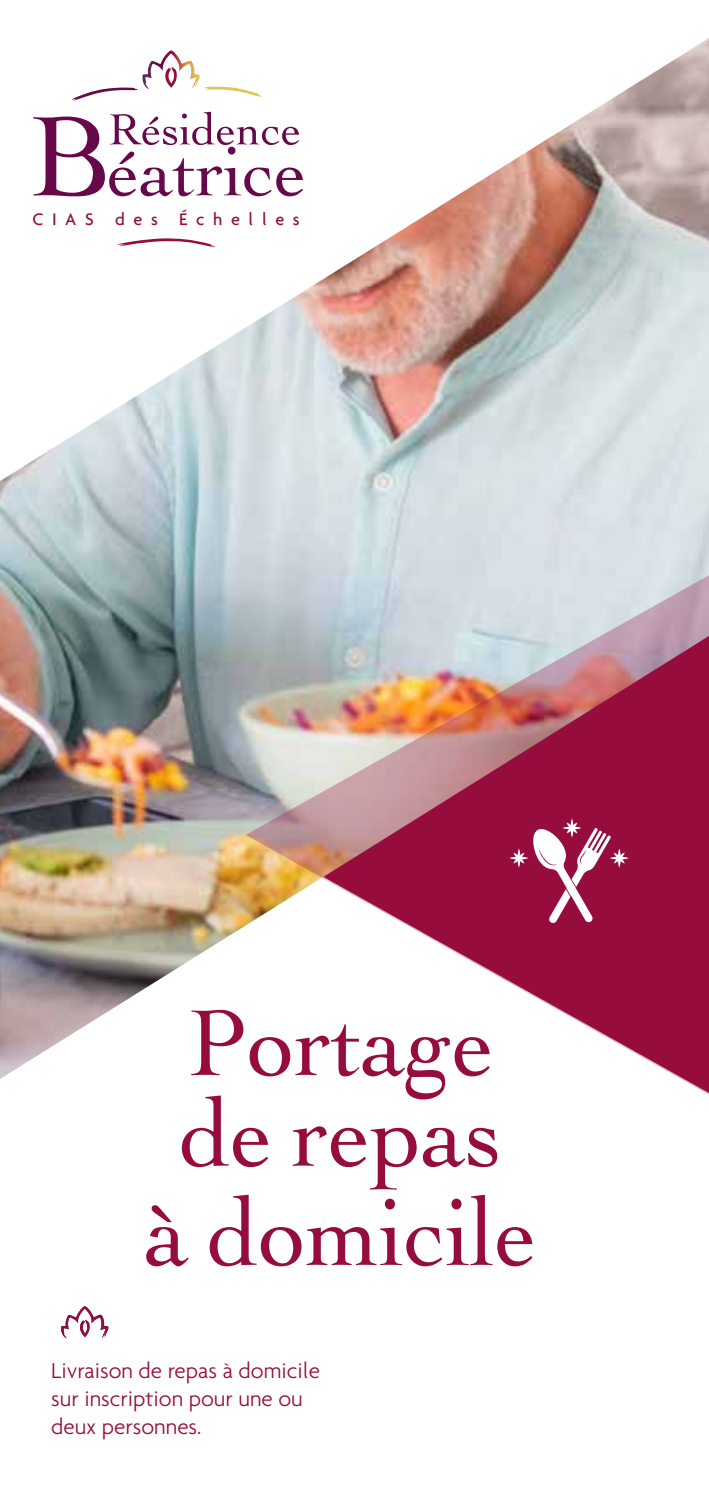
<style>
.page{position:relative;width:709px;height:1489px;background:#fff}
.page>*{position:absolute;margin:0;border:0;box-sizing:border-box;transform-origin:0 0}
.t1{font:118.5px/95px "Badr LT Light";color:#960d3d;text-align:center;scale:.96 1}
.t2{font:87px "Badr LT Light";color:#67084a}
.t3{font:55px "Badr LT Light";color:#67084a}
.t4{font:300 23.25px/28px "Agenda";color:#960d3d}
.t5{font:500 18px "Agenda";letter-spacing:.48em;color:#960d3d}
.s1{font-size:143.75px}
</style>
<div class="page">
<img style="left:0;top:38px;width:709px;height:1040px">
<svg style="left:72px;top:50px;width:189px;height:197px"></svg>
<svg style="left:61px;top:1306px;width:47px;height:32px"></svg>
<img style="left:246px;top:568px;width:463px;height:527px">
<svg style="left:509px;top:818px;width:120px;height:105px"></svg>
<h3 class="t3" style="left:108px;top:93px;width:195px">Résidence</h3>
<h2 class="t2" style="left:29px;top:114px;width:279px"><span class="s1">B</span>éatrice</h2>
<p class="t5" style="left:33px;top:208px;width:269px">CIAS des Échelles</p>
<h1 class="t1" style="left:145px;top:986px;width:410px">Portage de repas à domicile</h1>
<p class="t4" style="left:51px;top:1355px;width:270px">Livraison de repas à domicile sur inscription pour une ou deux personnes.</p>
</div>
